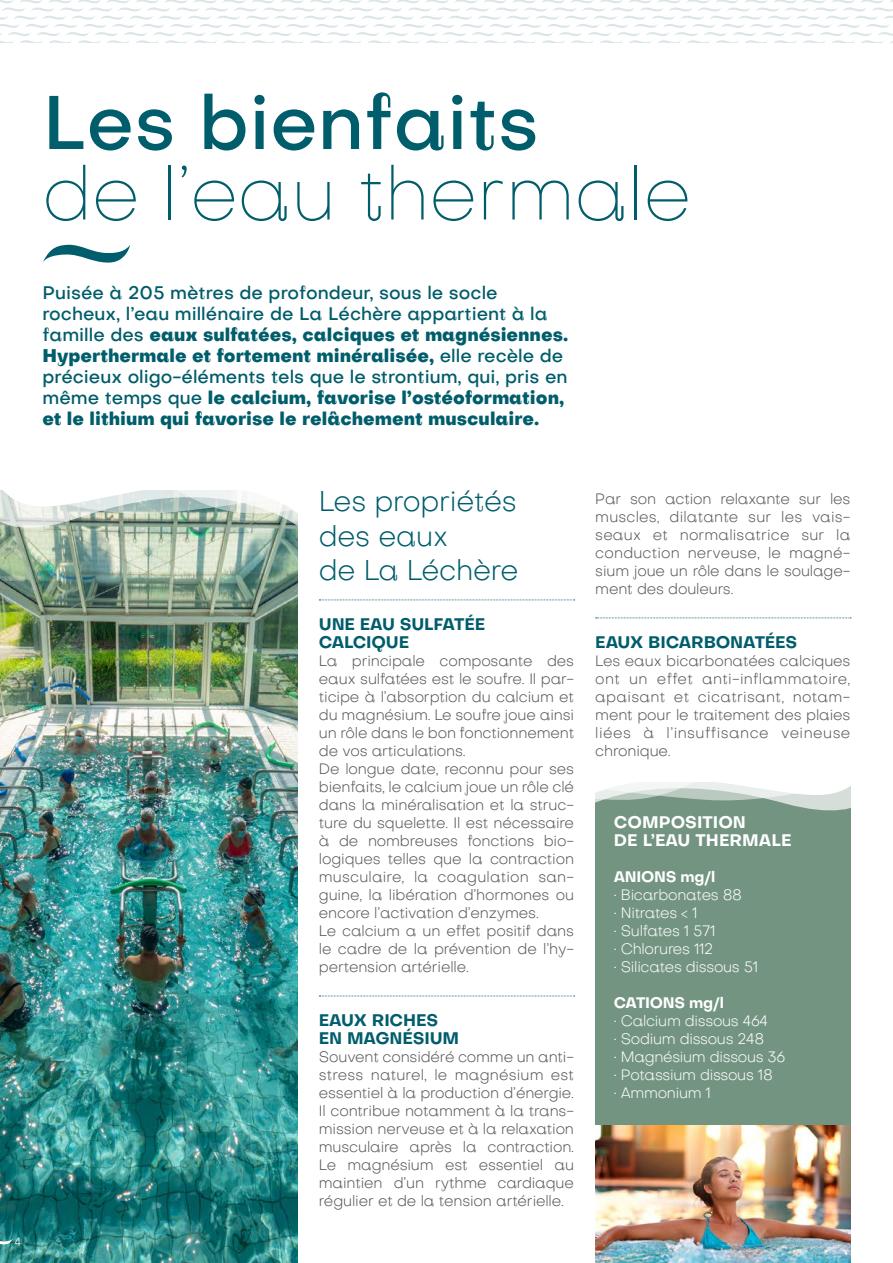
<style>
.page{position:relative;width:893px;height:1263px;background:#fff}
.page>*{position:absolute;margin:0;border:0;box-sizing:border-box;transform-origin:0 0}
.t1{font:100 75px "Subjectivity";color:#005d6b}
.t2{font:500 75px "Subjectivity";color:#005d6b}
.t3{font:300 28.5px/34.2px "Subjectivity";letter-spacing:-.01em;color:#005d6b}
.t4{font:500 18px/21px "Subjectivity";color:#005d6b}
.t5{font:700 16.5px/18px "Subjectivity";letter-spacing:-.01em;color:#005d6b}
.t6{font:700 16.5px/18px "Subjectivity";color:#fff}
.t7{font:300 15px/18px "Subjectivity";letter-spacing:-.01em;color:#565655;text-align:justify}
.t8{font:300 15px "Subjectivity";letter-spacing:-.02em;color:#fff}
.t9{font:700 15px "Subjectivity";letter-spacing:-.02em;color:#fff}
.t10{font:300 12px "Subjectivity";color:#fff}
.s1{font-weight:800}
</style>
<div class="page">
<img style="left:0;top:536px;width:298px;height:727px">
<svg style="left:0;top:490px;width:298px;height:46px"></svg>
<svg style="left:0;top:0;width:893px;height:43px"></svg>
<div style="left:595px;top:782px;width:255px;height:455px;background:#749482"></div>
<img style="left:595px;top:1125px;width:255px;height:138px">
<svg style="left:595px;top:782px;width:256px;height:35px"></svg>
<svg style="left:319px;top:599px;width:256px;height:1px"></svg>
<svg style="left:319px;top:995px;width:256px;height:1px"></svg>
<svg style="left:596px;top:617px;width:255px;height:1px"></svg>
<svg style="left:43px;top:245px;width:87px;height:18px"></svg>
<svg style="left:0;top:1239px;width:13px;height:6px"></svg>
<h1 class="t2" style="left:43px;top:80px;width:498px">Les bienfaits</h1>
<h1 class="t1" style="left:43px;top:165px;width:650px">de l’eau thermale</h1>
<p class="t4" style="left:43px;top:282px;width:527px">Puisée à 205 mètres de profondeur, sous le socle rocheux, l’eau millénaire de La Léchère appartient à la famille des <span class="s1">eaux sulfatées, calciques et magnésiennes.<br>Hyperthermale et fortement minéralisée,</span> elle recèle de précieux oligo-éléments tels que le strontium, qui, pris en même temps que <span class="s1">le calcium, favorise l’ostéoformation, et le lithium qui favorise le relâchement musculaire.</span></p>
<p class="t10" style="left:15px;top:1235px;width:8px">4</p>
<h2 class="t3" style="left:319px;top:485px;width:201px">Les propriétés des eaux<br>de La Léchère</h2>
<p class="t5" style="left:319px;top:616px;width:168px">UNE EAU SULFATÉE<br>CALCIQUE</p>
<p class="t7" style="left:319px;top:652px;width:257px;text-align:left">La principale composante des eaux sulfatées est le soufre. Il par&shy;ticipe à l’absorption du calcium et du magnésium. Le soufre joue ainsi un rôle dans le bon fonctionnement de vos articulations.<br>De longue date, reconnu pour ses bienfaits, le calcium joue un rôle clé dans la minéralisation et la struc&shy;ture du squelette. Il est nécessaire à de nombreuses fonctions bio&shy;logiques telles que la contraction musculaire, la coagulation san&shy;guine, la libération d’hormones ou encore l’activation d’enzymes.<br>Le calcium a un effet positif dans le cadre de la prévention de l’hy&shy;pertension artérielle.</p>
<p class="t5" style="left:319px;top:1012px;width:142px">EAUX RICHES<br>EN MAGNÉSIUM</p>
<p class="t7" style="left:319px;top:1048px;width:257px">Souvent considéré comme un anti&shy;stress naturel, le magnésium est essentiel à la production d’énergie.<br>Il contribue notamment à la trans&shy;mission nerveuse et à la relaxation musculaire après la contraction.<br>Le magnésium est essentiel au maintien d’un rythme cardiaque régulier et de la tension artérielle.</p>
<p class="t7" style="left:595px;top:490px;width:257px">Par son action relaxante sur les muscles, dilatante sur les vais&shy;seaux et normalisatrice sur la conduction nerveuse, le magné&shy;sium joue un rôle dans le soulage&shy;ment des douleurs.</p>
<p class="t5" style="left:595px;top:634px;width:204px">EAUX BICARBONATÉES</p>
<p class="t7" style="left:595px;top:652px;width:257px">Les eaux bicarbonatées calciques ont un effet anti-inflammatoire, apaisant et cicatrisant, notam&shy;ment pour le traitement des plaies liées à l’insuffisance veineuse chronique.</p>
<p class="t6" style="left:614px;top:814px;width:179px">COMPOSITION<br>DE L’EAU THERMALE</p>
<p class="t9" style="left:614px;top:868px;width:103px">ANIONS mg/l</p>
<p class="t8" style="left:614px;top:886px;width:130px">• Bicarbonates 88</p>
<p class="t8" style="left:614px;top:904px;width:85px">• Nitrates &lt; 1</p>
<p class="t8" style="left:614px;top:922px;width:103px">• Sulfates 1 571</p>
<p class="t8" style="left:614px;top:940px;width:101px">• Chlorures 112</p>
<p class="t8" style="left:614px;top:958px;width:146px">• Silicates dissous 51</p>
<p class="t9" style="left:614px;top:994px;width:111px">CATIONS mg/l</p>
<p class="t8" style="left:614px;top:1012px;width:156px">• Calcium dissous 464</p>
<p class="t8" style="left:614px;top:1030px;width:152px">• Sodium dissous 248</p>
<p class="t8" style="left:614px;top:1048px;width:173px">• Magnésium dissous 36</p>
<p class="t8" style="left:614px;top:1066px;width:160px">• Potassium dissous 18</p>
<p class="t8" style="left:614px;top:1084px;width:99px">• Ammonium 1</p>
</div>
